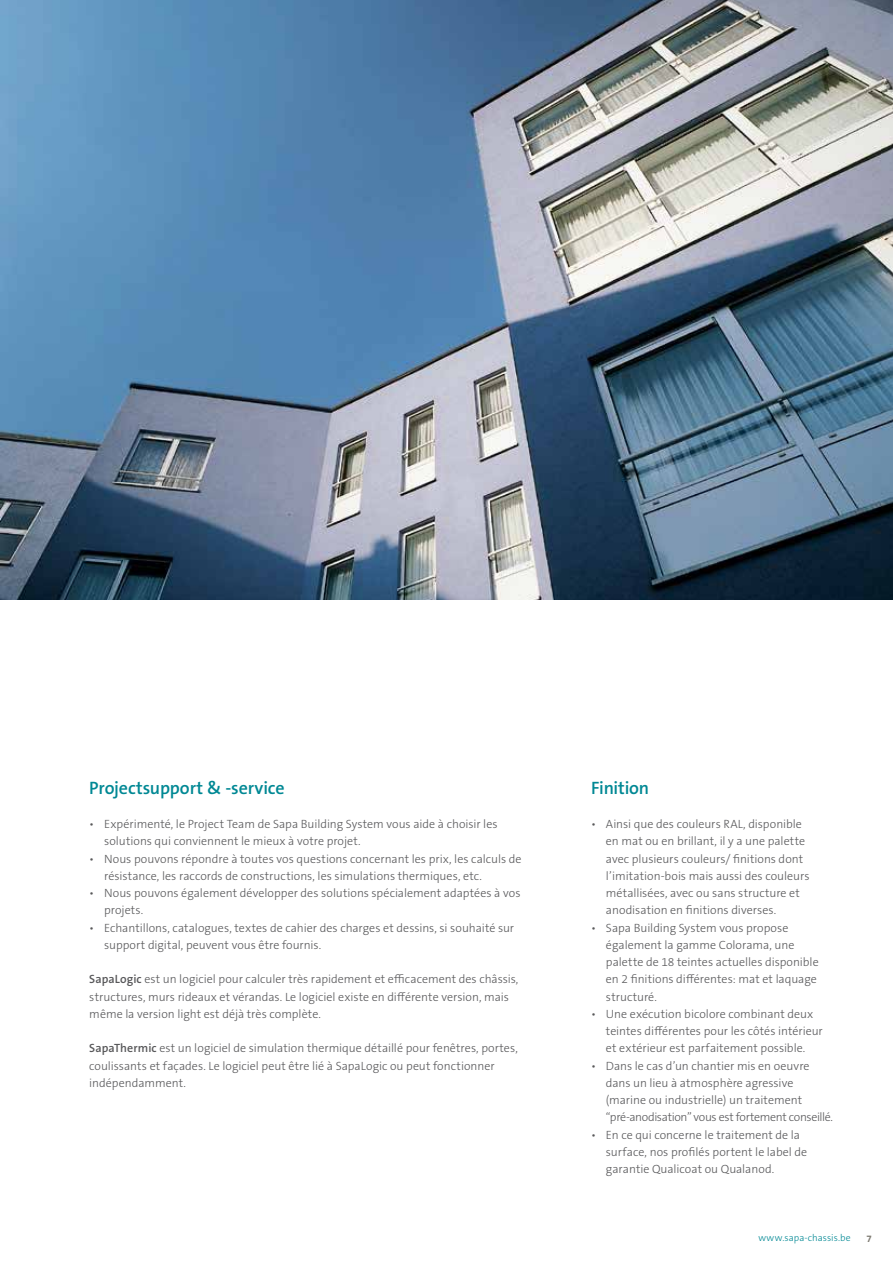
<style>
.page{position:relative;width:893px;height:1263px;background:#fff}
.page>*{position:absolute;margin:0;border:0;box-sizing:border-box;transform-origin:0 0}
.t1{font:600 18px "The Sans B W6";letter-spacing:-.01em;color:#008894}
.t2{font:300 12px/17.2px "The Sans B W3";color:#58585a}
.t3{font:300 9.75px "The Sans B W3";letter-spacing:.005em;color:#008894}
.t4{font:700 9.75px "The Sans B W7";color:#7e7b72}
.s1{font-family:"The Sans B W6";font-weight:600}
</style>
<div class="page">
<img style="left:0;top:0;width:893px;height:600px">
<h1 class="t1" style="left:89px;top:776px;width:197px">Projectsupport &amp; -service</h1>
<p class="t2" style="left:104px;top:815px;width:395px;text-indent:-15px">• Expérimenté, le Project Team de Sapa Building System vous aide à choisir les solutions qui conviennent le mieux à votre projet.</p>
<p class="t2" style="left:104px;top:850px;width:419px;text-indent:-15px">• Nous pouvons répondre à toutes vos questions concernant les prix, les calculs de résistance, les raccords de constructions, les simulations thermiques, etc.</p>
<p class="t2" style="left:104px;top:884px;width:418px;text-indent:-15px">• Nous pouvons également développer des solutions spécialement adaptées à vos projets.</p>
<p class="t2" style="left:104px;top:919px;width:411px;text-indent:-15px">• Echantillons, catalogues, textes de cahier des charges et dessins, si souhaité sur support digital, peuvent vous être fournis.</p>
<p class="t2" style="left:89px;top:971px;width:431px"><span class="s1">SapaLogic</span> est un logiciel pour calculer très rapidement et efficacement des châssis, structures, murs rideaux et vérandas. Le logiciel existe en différente version, mais même la version light est déjà très complète.</p>
<p class="t2" style="left:89px;top:1040px;width:430px"><span class="s1">SapaThermic</span> est un logiciel de simulation thermique détaillé pour fenêtres, portes, coulissants et façades. Le logiciel peut être lié à SapaLogic ou peut fonctionner indépendamment.</p>
<h1 class="t1" style="left:591px;top:776px;width:60px">Finition</h1>
<p class="t2" style="left:606px;top:815px;width:205px;text-indent:-15px">• Ainsi que des couleurs RAL, disponible en mat ou en brillant, il y a une palette avec plusieurs couleurs/ finitions dont l’imitation-bois mais aussi des couleurs métallisées, avec ou sans structure et anodisation en finitions diverses.</p>
<p class="t2" style="left:606px;top:919px;width:214px;text-indent:-15px">• Sapa Building System vous propose également la gamme Colorama, une palette de 18 teintes actuelles disponible en 2 finitions différentes: mat et laquage structuré.</p>
<p class="t2" style="left:606px;top:1005px;width:218px;text-indent:-15px">• Une exécution bicolore combinant deux teintes différentes pour les côtés intérieur et extérieur est parfaitement possible.</p>
<p class="t2" style="left:606px;top:1057px;width:229px;text-indent:-15px">• Dans le cas d’un chantier mis en oeuvre dans un lieu à atmosphère agressive (marine ou industrielle) un traitement “pré-anodisation” vous est fortement conseillé.</p>
<p class="t2" style="left:606px;top:1126px;width:203px;text-indent:-15px">• En ce qui concerne le traitement de la surface, nos profilés portent le label de garantie Qualicoat ou Qualanod.</p>
<p class="t3" style="left:758px;top:1232px;width:94px">www.sapa-chassis.be</p>
<p class="t4" style="left:866px;top:1232px;width:7px">7</p>
</div>
